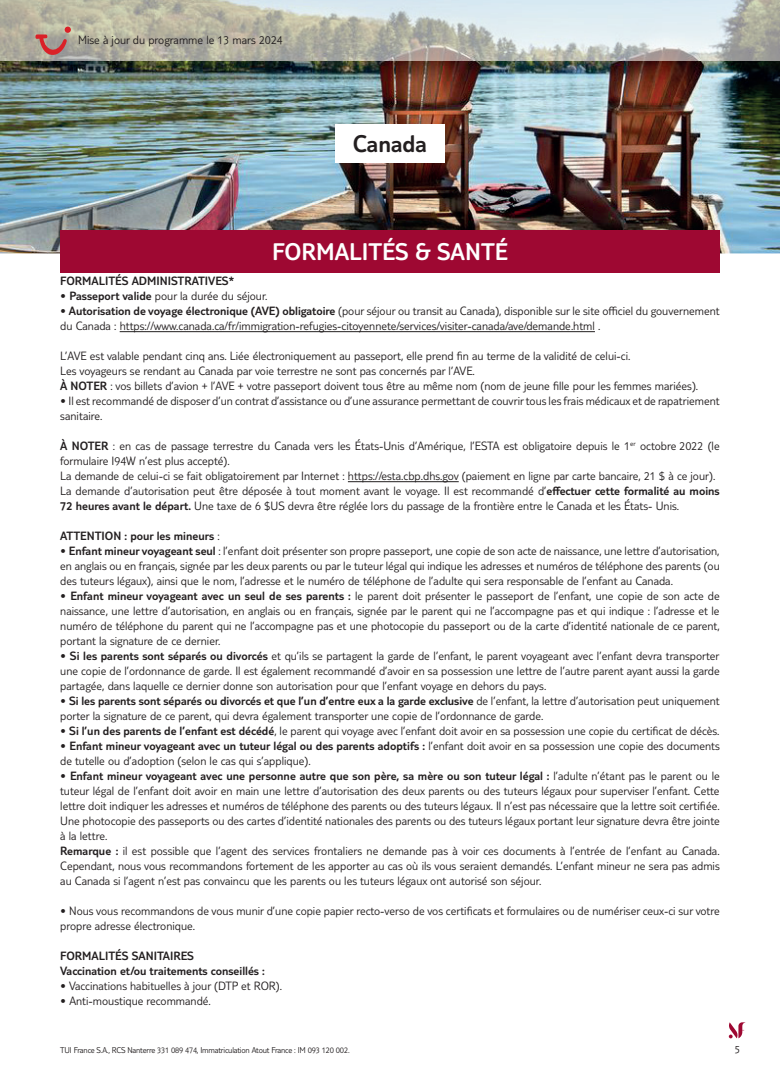
<style>
.page{position:relative;width:780px;height:1088px;background:#fff}
.page>*{position:absolute;margin:0;border:0;box-sizing:border-box;transform-origin:0 0}
.t1{font:300 25px "TUI Type";color:#fff}
.t2{font:300 25px "TUI Type";color:#231f20}
.t3{font:300 12.5px/15px "TUI Type";color:#231f20}
.t4{font:300 12.5px/15px "TUI Type";color:#231f20}
.t5{font:300 11.25px "TUI Type";color:#231f20}
.t6{font:300 8.75px "TUI Type";letter-spacing:-.02em;color:#231f20}
.s1{font-style:inherit}
</style>
<div class="page">
<svg style="left:728px;top:1022px;width:18px;height:16px"></svg>
<img style="left:0;top:60px;width:780px;height:193px">
<img style="left:0;top:0;width:780px;height:60px">
<div style="left:335px;top:124px;width:110px;height:39px;background:#fff"></div>
<hr style="left:120px;top:331px;width:475px;height:1px;background:#231f20">
<hr style="left:348px;top:481px;width:110px;height:1px;background:#231f20">
<div style="left:60px;top:230px;width:659px;height:43px;background:#9e0832"></div>
<svg style="left:35px;top:27px;width:36px;height:33px"></svg>
<p class="t3" style="left:78px;top:32px;width:206px">Mise à jour du programme le 13 mars 2024</p>
<h1 class="t2" style="left:353px;top:129px;width:76px">Canada</h1>
<h1 class="t1" style="left:272px;top:237px;width:237px">FORMALITÉS &amp; SANTÉ</h1>
<p class="t4" style="left:60px;top:273px;width:175px">FORMALITÉS ADMINISTRATIVES*</p>
<p class="t3" style="left:60px;top:288px;width:209px">• <span class="s1">Passeport valide</span> pour la durée du séjour.</p>
<p class="t3" style="left:60px;top:303px;width:661px">• <span class="s1">Autorisation de voyage électronique (AVE) obligatoire</span> (pour séjour ou transit au Canada), disponible sur le site officiel du gouvernement du Canada : https://www.canada.ca/fr/immigration-refugies-citoyennete/services/visiter-canada/ave/demande.html .</p>
<p class="t3" style="left:60px;top:348px;width:639px">L’AVE est valable pendant cinq ans. Liée électroniquement au passeport, elle prend fin au terme de la validité de celui-ci.<br>Les voyageurs se rendant au Canada par voie terrestre ne sont pas concernés par l’AVE.<br><span class="s1">À NOTER</span> : vos billets d’avion + l’AVE + votre passeport doivent tous être au même nom (nom de jeune fille pour les femmes mariées).</p>
<p class="t3" style="left:60px;top:393px;width:661px">• Il est recommandé de disposer d’un contrat d’assistance ou d’une assurance permettant de couvrir tous les frais médicaux et de rapatriement sanitaire.</p>
<p class="t3" style="left:60px;top:438px;width:661px"><span class="s1">À NOTER</span> : en cas de passage terrestre du Canada vers les États-Unis d’Amérique, l’ESTA est obligatoire depuis le 1<sup>er</sup> octobre 2022 (le formulaire I94W n’est plus accepté).<br>La demande de celui-ci se fait obligatoirement par Internet : https://esta.cbp.dhs.gov (paiement en ligne par carte bancaire, 21 $ à ce jour).<br>La demande d’autorisation peut être déposée à tout moment avant le voyage. Il est recommandé d’ <span class="s1">effectuer cette formalité au moins 72 heures avant le départ.</span> Une taxe de 6 $US devra être réglée lors du passage de la frontière entre le Canada et les États- Unis.</p>
<p class="t4" style="left:60px;top:528px;width:161px">ATTENTION : pour les mineurs <span class="s1">:</span></p>
<p class="t3" style="left:60px;top:543px;width:661px;text-align:justify">• <span class="s1">Enfant mineur voyageant seul</span> : l’enfant doit présenter son propre passeport, une copie de son acte de naissance, une lettre d’autorisation, en anglais ou en français, signée par les deux parents ou par le tuteur légal qui indique les adresses et numéros de téléphone des parents (ou des tuteurs légaux), ainsi que le nom, l’adresse et le numéro de téléphone de l’adulte qui sera responsable de l’enfant au Canada.</p>
<p class="t3" style="left:60px;top:588px;width:661px;text-align:justify">• <span class="s1">Enfant mineur voyageant avec un seul de ses parents :</span> le parent doit présenter le passeport de l’enfant, une copie de son acte de naissance, une lettre d’autorisation, en anglais ou en français, signée par le parent qui ne l’accompagne pas et qui indique : l’adresse et le numéro de téléphone du parent qui ne l’accompagne pas et une photocopie du passeport ou de la carte d’identité nationale de ce parent, portant la signature de ce dernier.</p>
<p class="t3" style="left:60px;top:648px;width:661px;text-align:justify">• <span class="s1">Si les parents sont séparés ou divorcés</span> et qu’ils se partagent la garde de l’enfant, le parent voyageant avec l’enfant devra transporter une copie de l’ordonnance de garde. Il est également recommandé d’avoir en sa possession une lettre de l’autre parent ayant aussi la garde partagée, dans laquelle ce dernier donne son autorisation pour que l’enfant voyage en dehors du pays.</p>
<p class="t3" style="left:60px;top:693px;width:661px">• <span class="s1">Si les parents sont séparés ou divorcés et que l’un d’entre eux a la garde exclusive</span> de l’enfant, la lettre d’autorisation peut uniquement porter la signature de ce parent, qui devra également transporter une copie de l’ordonnance de garde.</p>
<p class="t3" style="left:60px;top:723px;width:660px">• <span class="s1">Si l’un des parents de l’enfant est décédé</span> , le parent qui voyage avec l’enfant doit avoir en sa possession une copie du certificat de décès.</p>
<p class="t3" style="left:60px;top:738px;width:661px">• <span class="s1">Enfant mineur voyageant avec un tuteur légal ou des parents adoptifs :</span> l’enfant doit avoir en sa possession une copie des documents de tutelle ou d’adoption (selon le cas qui s’applique).</p>
<p class="t3" style="left:60px;top:768px;width:661px">• <span class="s1">Enfant mineur voyageant avec une personne autre que son père, sa mère ou son tuteur légal :</span> l’adulte n’étant pas le parent ou le tuteur légal de l’enfant doit avoir en main une lettre d’autorisation des deux parents ou des tuteurs légaux pour superviser l’enfant. Cette lettre doit indiquer les adresses et numéros de téléphone des parents ou des tuteurs légaux. Il n’est pas nécessaire que la lettre soit certifiée.<br>Une photocopie des passeports ou des cartes d’identité nationales des parents ou des tuteurs légaux portant leur signature devra être jointe à la lettre.<br><span class="s1">Remarque :</span> il est possible que l’agent des services frontaliers ne demande pas à voir ces documents à l’entrée de l’enfant au Canada.<br>Cependant, nous vous recommandons fortement de les apporter au cas où ils vous seraient demandés. L’enfant mineur ne sera pas admis au Canada si l’agent n’est pas convaincu que les parents ou les tuteurs légaux ont autorisé son séjour.</p>
<p class="t3" style="left:60px;top:903px;width:661px">• Nous vous recommandons de vous munir d’une copie papier recto-verso de vos certificats et formulaires ou de numériser ceux-ci sur votre propre adresse électronique.</p>
<p class="t4" style="left:60px;top:948px;width:206px">FORMALITÉS SANITAIRES<br>Vaccination et/ou traitements conseillés :</p>
<p class="t3" style="left:60px;top:978px;width:223px">• Vaccinations habituelles à jour (DTP et ROR).</p>
<p class="t3" style="left:60px;top:993px;width:152px">• Anti-moustique recommandé.</p>
<p class="t6" style="left:60px;top:1045px;width:291px">TUI France S.A., RCS Nanterre 331 089 474, Immatriculation Atout France : IM 093 120 002.</p>
<p class="t5" style="left:734px;top:1042px;width:7px">5</p>
</div>
